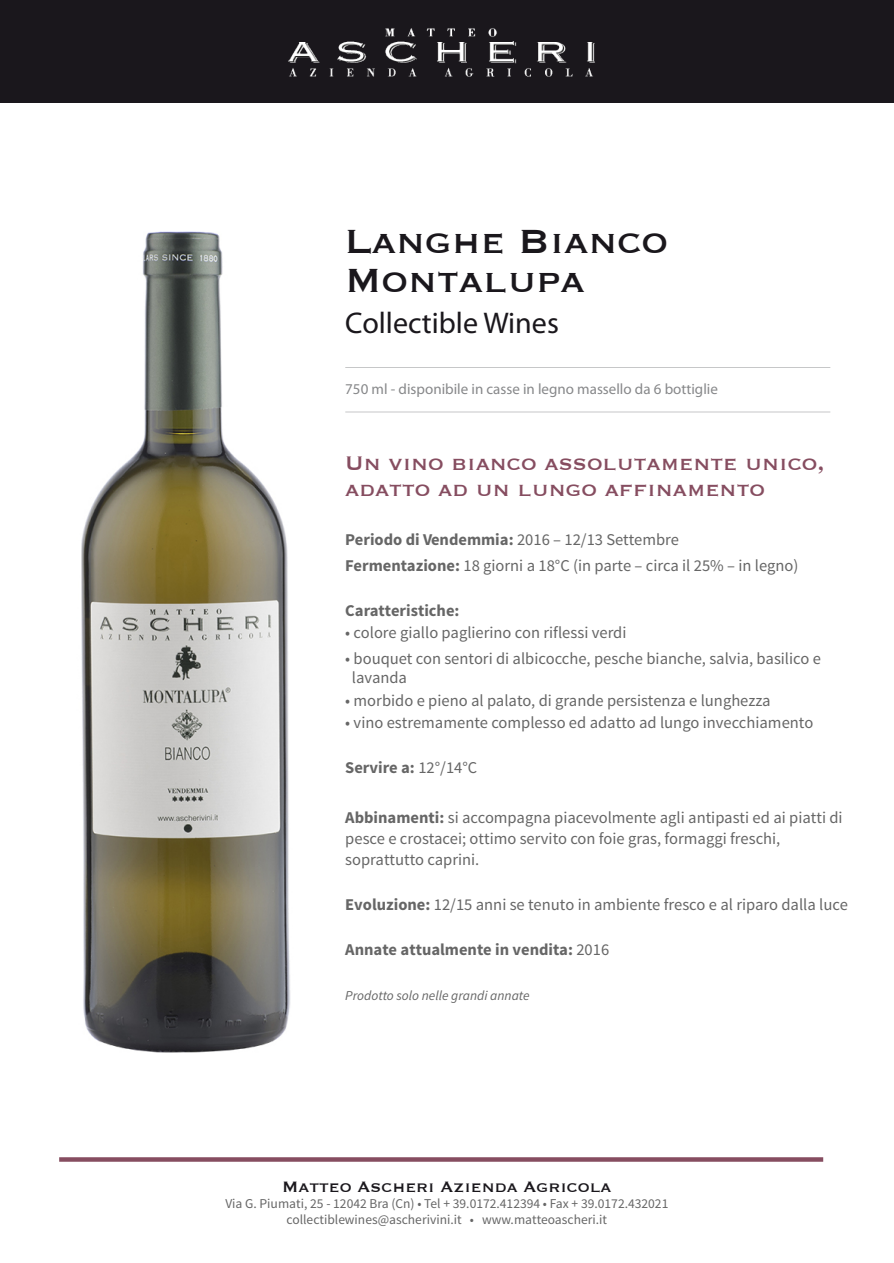
<style>
.page{position:relative;width:894px;height:1263px;background:#fff}
.page>*{position:absolute;margin:0;border:0;box-sizing:border-box;transform-origin:0 0}
.t1{font:43.5px/39px "Copperplate";color:#1a171c}
.t2{font:30px "Myriad Pro";color:#1a171c}
.t3{font:25.5px/25.5px "Copperplate";color:#864d60}
.t4{font:19.5px "Copperplate";color:#1a171c}
.t5{font:16.5px/21px "Source Sans Pro";color:#666}
.t6{font:700 16.5px "Source Sans Pro";color:#666}
.t7{font:15px "Myriad Pro";color:#87888a}
.t8{font:13.5px/16.2px "Source Sans Pro";color:#666;text-align:center}
.t9{font:italic 13.5px "Source Sans Pro";color:#666}
.s1{font-weight:700}
.s2{font-weight:400}
</style>
<div class="page">
<img style="left:81px;top:231px;width:323px;height:822px">
<div style="left:0;top:0;width:893px;height:103px;background:#1a171c"></div>
<div style="left:59px;top:1157px;width:764px;height:5px;background:#864d60"></div>
<img style="left:288px;top:28px;width:307px;height:49px">
<hr style="left:345px;top:412px;width:485px;height:1px;background:#c6c7c8">
<hr style="left:345px;top:367px;width:485px;height:1px;background:#c6c7c8">
<h1 class="t1" style="left:345px;top:222px;width:324px">Langhe Bianco<br>Montalupa</h1>
<h2 class="t2" style="left:345px;top:311px;width:215px">Collectible Wines</h2>
<p class="t7" style="left:345px;top:383px;width:374px">750 ml - disponibile in casse in legno massello da 6 bottiglie</p>
<h3 class="t3" style="left:345px;top:451px;width:481px">Un vino bianco assolutamente unico, adatto ad un lungo affinamento</h3>
<p class="t5" style="left:345px;top:528px;width:454px;line-height:25.5px"><span class="s1">Periodo di Vendemmia:</span> 2016 – 12/13 Settembre<br><span class="s1">Fermentazione:</span> 18 giorni a 18°C (in parte – circa il 25% – in legno)</p>
<p class="t6" style="left:345px;top:603px;width:116px">Caratteristiche:</p>
<p class="t5" style="left:345px;top:623px;width:282px">• colore giallo paglierino con riflessi verdi</p>
<p class="t5" style="left:352px;top:650px;width:470px;line-height:19.5px;text-indent:-7px">• bouquet con sentori di albicocche, pesche bianche, salvia, basilico e lavanda</p>
<p class="t5" style="left:345px;top:691px;width:427px">• morbido e pieno al palato, di grande persistenza e lunghezza</p>
<p class="t5" style="left:345px;top:713px;width:469px">• vino estremamente complesso ed adatto ad lungo invecchiamento</p>
<p class="t6" style="left:345px;top:761px;width:133px">Servire a: <span class="s2">12°/14°C</span></p>
<p class="t5" style="left:345px;top:808px;width:498px"><span class="s1">Abbinamenti:</span> si accompagna piacevolmente agli antipasti ed ai piatti di pesce e crostacei; ottimo servito con foie gras, formaggi freschi, soprattutto caprini.</p>
<p class="t5" style="left:345px;top:895px;width:504px"><span class="s1">Evoluzione:</span> 12/15 anni se tenuto in ambiente fresco e al riparo dalla luce</p>
<p class="t6" style="left:345px;top:942px;width:265px">Annate attualmente in vendita: <span class="s2">2016</span></p>
<p class="t9" style="left:345px;top:989px;width:186px">Prodotto solo nelle grandi annate</p>
<p class="t4" style="left:282px;top:1177px;width:330px">Matteo Ascheri Azienda Agricola</p>
<p class="t8" style="left:225px;top:1197px;width:444px">Via G. Piumati, 25 - 12042 Bra (Cn) • Tel + 39.0172.412394 • Fax + 39.0172.432021 collectiblewines@ascherivini.it • www.matteoascheri.it</p>
</div>
